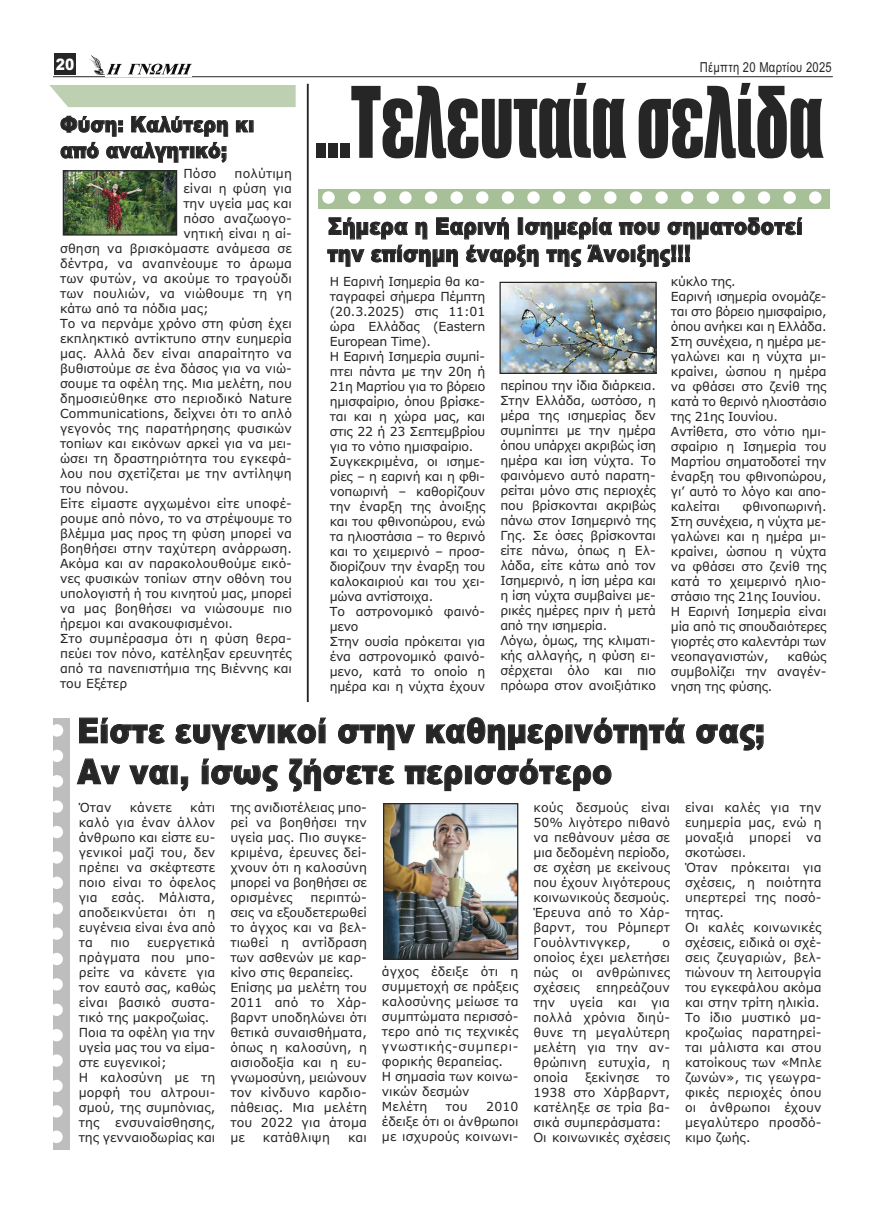
<style>
.page{position:relative;width:886px;height:1205px;background:#fff}
.page>*{position:absolute;margin:0;border:0;box-sizing:border-box;transform-origin:0 0}
.t1{font:91px "Impact";color:#272627;scale:.71 1}
.t2{font:900 34.5px/41px "Arial";letter-spacing:.01em;color:#272627;scale:.87 1}
.t3{font:900 23px/27.2px "Arial";letter-spacing:.01em;color:#272627;scale:.87 1}
.t4{font:900 21.5px/26px "Arial";letter-spacing:.01em;color:#272627;scale:.87 1}
.t5{font:900 15.75px "Arial";color:#fff;scale:.87 1}
.t6{font:13.75px "Arial";letter-spacing:.025em;color:#272627;scale:.81 1}
.t7{font:12.5px/15px "Verdana";color:#272627}
.t8{font:12.5px/15px "Verdana";letter-spacing:-.02em;color:#272627}
</style>
<div class="page">
<div style="left:54px;top:54px;width:21px;height:21px;background:#272627"></div>
<hr style="left:53px;top:76px;width:780px;height:1px;background:#272627">
<img style="left:106px;top:63px;width:85px;height:12px">
<img style="left:90px;top:56px;width:14px;height:18px">
<div style="left:49px;top:85px;width:247px;height:22px;background:#bdd0b1"></div>
<hr style="left:307px;top:84px;width:2px;height:618px;background:#272627">
<div style="left:318px;top:189px;width:512px;height:20px;background:#a7c097"></div>
<svg style="left:322px;top:191px;width:500px;height:13px"></svg>
<img style="left:501px;top:284px;width:154px;height:88px">
<div style="left:499px;top:282px;width:158px;height:92px;border:1px solid #272627"></div>
<img style="left:65px;top:172px;width:110px;height:62px">
<div style="left:63px;top:170px;width:114px;height:66px;border:1px solid #272627"></div>
<img style="left:385px;top:805px;width:131px;height:153px">
<div style="left:383px;top:803px;width:135px;height:157px;border:1px solid #272627"></div>
<svg style="left:53px;top:718px;width:17px;height:425px"></svg>
<p class="t5" style="left:56px;top:55px;width:23px">20</p>
<p class="t6" style="left:700px;top:60px;width:164px">Πέµπτη 20 Μαρτίου 2025</p>
<p class="t1" style="left:315px;top:73px;width:717px">...Τελευταία σελίδα</p>
<p class="t4" style="left:60px;top:111px;width:225px">Φύση: Καλύτερη κι από αναλγητικό;</p>
<p class="t7" style="left:183px;top:166px;width:34px">Πόσο</p>
<p class="t7" style="left:235px;top:166px;width:59px">πολύτιµη</p>
<p class="t7" style="left:183px;top:181px;width:110px">είναι η φύση για</p>
<p class="t7" style="left:183px;top:196px;width:110px">την υγεία µας και</p>
<p class="t7" style="left:183px;top:211px;width:110px">πόσο αναζωογο-</p>
<p class="t7" style="left:183px;top:226px;width:110px">νητική είναι η αί-</p>
<p class="t7" style="left:60px;top:241px;width:233px">σθηση να βρισκόµαστε ανάµεσα σε</p>
<p class="t7" style="left:60px;top:256px;width:233px">δέντρα, να αναπνέουµε το άρωµα</p>
<p class="t7" style="left:60px;top:271px;width:233px">των φυτών, να ακούµε το τραγούδι</p>
<p class="t7" style="left:60px;top:286px;width:233px">των πουλιών, να νιώθουµε τη γη</p>
<p class="t7" style="left:60px;top:301px;width:150px">κάτω από τα πόδια µας;</p>
<p class="t7" style="left:60px;top:316px;width:233px">Το να περνάµε χρόνο στη φύση έχει</p>
<p class="t7" style="left:60px;top:331px;width:233px">εκπληκτικό αντίκτυπο στην ευηµερία</p>
<p class="t7" style="left:60px;top:346px;width:233px">µας. Αλλά δεν είναι απαραίτητο να</p>
<p class="t7" style="left:60px;top:361px;width:233px">βυθιστούµε σε ένα δάσος για να νιώ-</p>
<p class="t7" style="left:60px;top:376px;width:233px">σουµε τα οφέλη της. Μια µελέτη, που</p>
<p class="t7" style="left:60px;top:391px;width:233px">δηµοσιεύθηκε στο περιοδικό Nature</p>
<p class="t7" style="left:60px;top:406px;width:233px">Communications, δείχνει ότι το απλό</p>
<p class="t7" style="left:60px;top:421px;width:233px">γεγονός της παρατήρησης φυσικών</p>
<p class="t7" style="left:60px;top:436px;width:233px">τοπίων και εικόνων αρκεί για να µει-</p>
<p class="t7" style="left:60px;top:451px;width:233px">ώσει τη δραστηριότητα του εγκεφά-</p>
<p class="t7" style="left:60px;top:466px;width:233px">λου που σχετίζεται µε την αντίληψη</p>
<p class="t7" style="left:60px;top:481px;width:71px">του πόνου.</p>
<p class="t7" style="left:60px;top:496px;width:233px">Είτε είµαστε αγχωµένοι είτε υποφέ-</p>
<p class="t7" style="left:60px;top:511px;width:233px">ρουµε από πόνο, το να στρέψουµε το</p>
<p class="t7" style="left:60px;top:526px;width:233px">βλέµµα µας προς τη φύση µπορεί να</p>
<p class="t7" style="left:60px;top:541px;width:233px">βοηθήσει στην ταχύτερη ανάρρωση.</p>
<p class="t7" style="left:60px;top:556px;width:233px">Ακόµα και αν παρακολουθούµε εικό-</p>
<p class="t7" style="left:60px;top:571px;width:233px">νες φυσικών τοπίων στην οθόνη του</p>
<p class="t7" style="left:60px;top:586px;width:233px">υπολογιστή ή του κινητού µας, µπορεί</p>
<p class="t7" style="left:60px;top:601px;width:233px">να µας βοηθήσει να νιώσουµε πιο</p>
<p class="t7" style="left:60px;top:616px;width:174px">ήρεµοι και ανακουφισµένοι.</p>
<p class="t7" style="left:60px;top:631px;width:233px">Στο συµπέρασµα ότι η φύση θερα-</p>
<p class="t7" style="left:60px;top:646px;width:233px">πεύει τον πόνο, κατέληξαν ερευνητές</p>
<p class="t7" style="left:60px;top:661px;width:233px">από τα πανεπιστήµια της Βιέννης και</p>
<p class="t7" style="left:60px;top:676px;width:69px">του Εξέτερ</p>
<p class="t3" style="left:327px;top:213px;width:548px">Σήµερα η Εαρινή Ισηµερία που σηµατοδοτεί την επίσηµη έναρξη της Άνοιξης!!!</p>
<p class="t7" style="left:330px;top:274px;width:157px">Η Εαρινή Ισηµερία θα κα&shy;ταγραφεί σήµερα Πέµπτη (20.3.2025) στις 11:01 ώρα Ελλάδας (Eastern<br>European Time).<br>Η Εαρινή Ισηµερία συµπί&shy;πτει πάντα µε την 20η ή<br>21η Μαρτίου για το βόρειο ηµισφαίριο, όπου βρίσκε&shy;ται και η χώρα µας, και στις 22 ή 23 Σεπτεµβρίου για το νότιο ηµισφαίριο.<br>Συγκεκριµένα, οι ισηµε&shy;ρίες – η εαρινή και η φθι&shy;νοπωρινή – καθορίζουν την έναρξη της άνοιξης και του φθινοπώρου, ενώ τα ηλιοστάσια – το θερινό και το χειµερινό – προσ&shy;διορίζουν την έναρξη του καλοκαιριού και του χει&shy;µώνα αντίστοιχα.<br>Το αστρονοµικό φαινό&shy;µενο<br>Στην ουσία πρόκειται για ένα αστρονοµικό φαινό&shy;µενο, κατά το οποίο η ηµέρα και η νύχτα έχουν</p>
<p class="t8" style="left:671px;top:274px;width:157px">κύκλο της.<br>Εαρινή ισηµερία ονοµάζε&shy;ται στο βόρειο ηµισφαίριο, όπου ανήκει και η Ελλάδα.<br>Στη συνέχεια, η ηµέρα µε&shy;γαλώνει και η νύχτα µι&shy;κραίνει, ώσπου η ηµέρα να φθάσει στο ζενίθ της κατά το θερινό ηλιοστάσιο της 21ης Ιουνίου.<br>Αντίθετα, στο νότιο ηµι&shy;σφαίριο η Ισηµερία του<br>Μαρτίου σηµατοδοτεί την έναρξη του φθινοπώρου, γι’ αυτό το λόγο και απο&shy;καλείται</p>
<p class="t7" style="left:500px;top:378px;width:157px">περίπου την ίδια διάρκεια.<br>Στην Ελλάδα, ωστόσο, η µέρα της ισηµερίας δεν συµπίπτει µε την ηµέρα όπου υπάρχει ακριβώς ίση ηµέρα και ίση νύχτα. Το φαινόµενο αυτό παρατη&shy;ρείται µόνο στις περιοχές που βρίσκονται ακριβώς πάνω στον Ισηµερινό της<br>Γης. Σε όσες βρίσκονται είτε πάνω, όπως η Ελ&shy;λάδα, είτε κάτω από τον<br>Ισηµερινό, η ίση µέρα και η ίση νύχτα συµβαίνει µε&shy;ρικές ηµέρες πριν ή µετά από την ισηµερία.<br>Λόγω, όµως, της κλιµατι&shy;κής αλλαγής, η φύση ει&shy;σέρχεται όλο και πιο πρόωρα στον ανοιξιάτικο</p>
<p class="t7" style="left:671px;top:499px;width:157px;text-indent:72px">φθινοπωρινή.<br>Στη συνέχεια, η νύχτα µε&shy;γαλώνει και η ηµέρα µι&shy;κραίνει, ώσπου η νύχτα να φθάσει στο ζενίθ της κατά το χειµερινό ηλιο&shy;στάσιο της 21ης Ιουνίου.<br>Η Εαρινή Ισηµερία είναι µία από τις σπουδαιότερες γιορτές στο καλεντάρι των νεοπαγανιστών,</p>
<p class="t7" style="left:671px;top:649px;width:157px;text-align:justify;text-indent:117px">καθώς συµβολίζει την αναγέν&shy;νηση της φύσης.</p>
<p class="t2" style="left:77px;top:710px;width:792px">Είστε ευγενικοί στην καθηµερινότητά σας;<br>Αν ναι, ίσως ζήσετε περισσότερο</p>
<p class="t7" style="left:79px;top:800px;width:34px">Όταν</p>
<p class="t7" style="left:130px;top:800px;width:44px">κάνετε</p>
<p class="t7" style="left:79px;top:800px;width:138px;text-align:justify;text-indent:111px">κάτι καλό για έναν άλλον άνθρωπο και είστε ευ&shy;γενικοί µαζί του, δεν πρέπει να σκέφτεστε ποιο είναι το όφελος για εσάς. Μάλιστα, αποδεικνύεται ότι η ευγένεια είναι ένα από τα</p>
<p class="t7" style="left:79px;top:935px;width:138px;text-indent:68px">ευεργετικά πράγµατα που µπο&shy;ρείτε να κάνετε για τον εαυτό σας, καθώς είναι βασικό συστα&shy;τικό της µακροζωίας.<br>Ποια τα οφέλη για την υγεία µας του να είµα&shy;στε ευγενικοί;<br>Η καλοσύνη µε τη µορφή του αλτρουι&shy;σµού, της συµπόνιας, της</p>
<p class="t7" style="left:110px;top:935px;width:21px">πιο</p>
<p class="t7" style="left:79px;top:1115px;width:138px;text-align:right">ενσυναίσθησης,<br>της γενναιοδωρίας και</p>
<p class="t7" style="left:230px;top:800px;width:138px;text-align:justify">της ανιδιοτέλειας µπο&shy;ρεί να βοηθήσει την υγεία µας. Πιο συγκε&shy;κριµένα, έρευνες δεί&shy;χνουν ότι η καλοσύνη µπορεί να βοηθήσει σε ορισµένες</p>
<p class="t7" style="left:230px;top:890px;width:138px;text-indent:80px">περιπτώ&shy;σεις να εξουδετερωθεί το άγχος και να βελ&shy;τιωθεί η αντίδραση των ασθενών µε καρ&shy;κίνο στις θεραπείες.<br>Επίσης µα µελέτη του<br>2011 από το Χάρ&shy;βαρντ υποδηλώνει ότι θετικά συναισθήµατα, όπως η καλοσύνη, η αισιοδοξία και η ευ&shy;γνωµοσύνη, µειώνουν τον κίνδυνο καρδιο&shy;πάθειας. Μια µελέτη του 2022 για άτοµα µε</p>
<p class="t7" style="left:263px;top:1130px;width:68px">κατάθλιψη</p>
<p class="t7" style="left:348px;top:1130px;width:20px">και</p>
<p class="t7" style="left:382px;top:964px;width:138px">άγχος έδειξε ότι η συµµετοχή σε πράξεις καλοσύνης µείωσε τα συµπτώµατα περισσό&shy;τερο από τις τεχνικές γνωστικής-συµπερι&shy;φορικής θεραπείας.<br>Η σηµασία των κοινω&shy;νικών δεσµών<br>Μελέτη</p>
<p class="t7" style="left:382px;top:1099px;width:138px;text-align:justify;text-indent:104px">2010 έδειξε ότι οι άνθρωποι µε ισχυρούς κοινωνι-</p>
<p class="t7" style="left:446px;top:1099px;width:23px">του</p>
<p class="t7" style="left:533px;top:800px;width:138px;text-align:justify">κούς δεσµούς είναι 50% λιγότερο πιθανό να πεθάνουν µέσα σε µια δεδοµένη περίοδο, σε σχέση µε εκείνους που έχουν λιγότερους κοινωνικούς δεσµούς.<br>Έρευνα από το Χάρ&shy;βαρντ, του Ρόµπερτ Γουόλντινγκερ,</p>
<p class="t7" style="left:533px;top:935px;width:138px;text-align:justify;text-indent:129px">ο οποίος έχει µελετήσει πώς οι ανθρώπινες σχέσεις</p>
<p class="t7" style="left:533px;top:980px;width:138px;text-align:justify;text-indent:63px">επηρεάζουν την υγεία και για πολλά χρόνια διηύ&shy;θυνε τη µεγαλύτερη µελέτη για την αν&shy;θρώπινη ευτυχία, η οποία</p>
<p class="t7" style="left:585px;top:1070px;width:55px">ξεκίνησε</p>
<p class="t7" style="left:533px;top:1070px;width:138px;text-indent:123px">το<br>1938 στο Χάρβαρντ, κατέληξε σε τρία βα&shy;σικά συµπεράσµατα:<br>Οι κοινωνικές σχέσεις</p>
<p class="t7" style="left:685px;top:800px;width:138px">είναι καλές για την ευηµερία µας, ενώ η µοναξιά µπορεί να σκοτώσει.<br>Όταν πρόκειται για σχέσεις, η ποιότητα υπερτερεί της ποσό&shy;τητας.<br>Οι καλές κοινωνικές σχέσεις, ειδικά οι σχέ&shy;σεις ζευγαριών, βελ&shy;τιώνουν τη λειτουργία του εγκεφάλου ακόµα και στην τρίτη ηλικία.<br>Το ίδιο µυστικό µα&shy;κροζωίας παρατηρεί&shy;ται µάλιστα και στου κατοίκους των «Μπλε ζωνών», τις γεωγρα&shy;φικές περιοχές όπου οι άνθρωποι έχουν µεγαλύτερο προσδό&shy;κιµο ζωής.</p>
</div>
